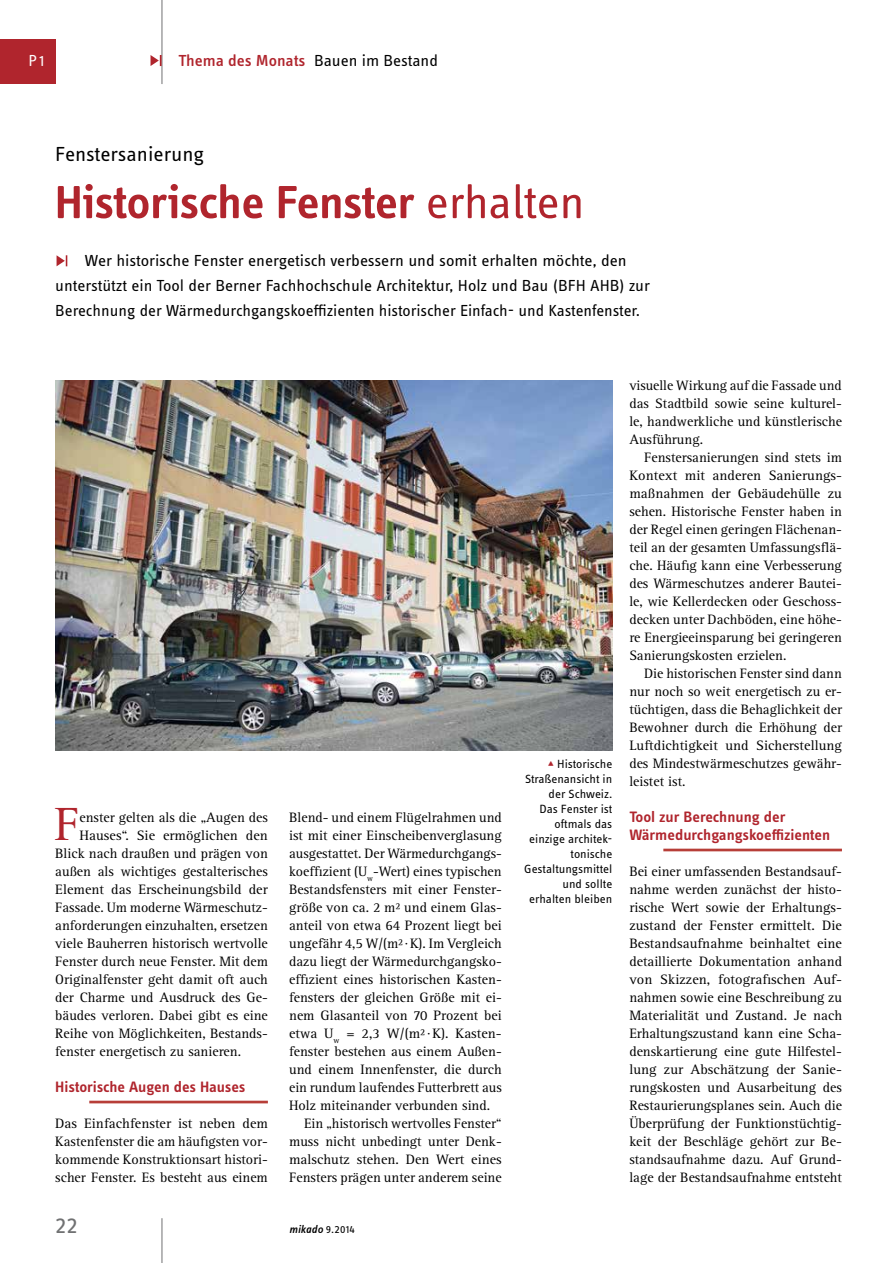
<style>
.page{position:relative;width:893px;height:1263px;background:#fff}
.page>*{position:absolute;margin:0;border:0;box-sizing:border-box;transform-origin:0 0}
.t1{font:48.15px "Rotis Serif Pro";color:#b0252d}
.t2{font:600 48px "Info OT Disp";letter-spacing:-.005em;color:#b0252d;scale:1.05 1}
.t3{font:24px "Info OT Text";color:#707172;scale:1.05 1}
.t4{font:21px "Info OT Text";color:#000;scale:1.05 1}
.t5{font:16.5px/24.8px "Info OT Text";color:#000;text-align:center;scale:1.06 1}
.t6{font:500 16.5px "Info OT Text";color:#b0252d;scale:1.05 1}
.t7{font:16.5px "Info OT Text";color:#fff;scale:1.05 1}
.t8{font:600 15.6px/18px "Info OT Text";color:#b0252d;scale:1.05 1}
.t9{font:14.1px/18px "Rotis Serif Pro";color:#000;text-align:justify}
.t10{font:12.3px/15px "Info OT Text";color:#000;text-align:right;scale:1.05 1}
.t11{font:italic 500 11.4px "Info OT Text";letter-spacing:.01em;color:#000;scale:1.05 1}
.s1{font-weight:400;color:#000}
.s2{font-weight:400}
.s3{font-weight:400;font-style:normal}
.s4{color:#b0252d}
</style>
<div class="page">
<hr style="left:162px;top:1218px;width:1px;height:45px;background:#707172">
<div style="left:0;top:39px;width:55px;height:45px;background:#b0252d"></div>
<hr style="left:162px;top:0;width:1px;height:84px;background:#707172">
<svg style="left:151px;top:55px;width:11px;height:11px"></svg>
<hr style="left:663px;top:849px;width:179px;height:2px;background:#b73e38">
<svg style="left:57px;top:255px;width:10px;height:11px"></svg>
<img style="left:55px;top:381px;width:557px;height:369px">
<hr style="left:89px;top:1101px;width:179px;height:2px;background:#b73e38">
<p class="t7" style="left:28px;top:50px;width:17px">P1</p>
<p class="t6" style="left:179px;top:50px;width:249px">Thema des Monats <span class="s1">Bauen im Bestand</span></p>
<h3 class="t4" style="left:55px;top:141px;width:144px">Fenstersanierung</h3>
<h2 class="t2" style="left:55px;top:173px;width:506px">Historische Fenster <span class="s2">erhalten</span></h2>
<p class="t5" style="left:55px;top:248px;width:563px">Wer historische Fenster energetisch verbessern und somit erhalten möchte, den unterstützt ein Tool der Berner Fachhochschule Architektur, Holz und Bau (BFH AHB) zur<br>Berechnung der Wärmedurchgangskoeffizienten historischer Einfach- und Kastenfenster.</p>
<h1 class="t1" style="left:55px;top:795px;width:26px">F</h1>
<p class="t9" style="left:79px;top:809px;width:190px">enster gelten als die „Augen des</p>
<p class="t9" style="left:79px;top:827px;width:190px">Hauses“. Sie ermöglichen den</p>
<p class="t9" style="left:55px;top:845px;width:214px">Blick nach draußen und prägen von</p>
<p class="t9" style="left:55px;top:863px;width:214px">außen als wichtiges gestalterisches</p>
<p class="t9" style="left:55px;top:881px;width:214px">Element das Erscheinungsbild der</p>
<p class="t9" style="left:55px;top:899px;width:214px">Fassade. Um moderne Wärmeschutz-</p>
<p class="t9" style="left:55px;top:917px;width:214px">anforderungen einzuhalten, ersetzen</p>
<p class="t9" style="left:55px;top:935px;width:214px">viele Bauherren historisch wertvolle</p>
<p class="t9" style="left:55px;top:953px;width:214px">Fenster durch neue Fenster. Mit dem</p>
<p class="t9" style="left:55px;top:971px;width:214px">Originalfenster geht damit oft auch</p>
<p class="t9" style="left:55px;top:989px;width:214px">der Charme und Ausdruck des Ge-</p>
<p class="t9" style="left:55px;top:1007px;width:214px">bäudes verloren. Dabei gibt es eine</p>
<p class="t9" style="left:55px;top:1025px;width:214px">Reihe von Möglichkeiten, Bestands-</p>
<p class="t9" style="left:55px;top:1043px;width:187px">fenster energetisch zu sanieren.</p>
<p class="t8" style="left:55px;top:1078px;width:183px">Historische Augen des Hauses</p>
<p class="t9" style="left:55px;top:1115px;width:214px">Das Einfachfenster ist neben dem Kastenfenster die am häufigsten vor&shy;kommende Konstruktionsart histori&shy;scher Fenster. Es besteht aus einem</p>
<p class="t9" style="left:289px;top:809px;width:214px">Blend- und einem Flügelrahmen und</p>
<p class="t9" style="left:289px;top:827px;width:214px">ist mit einer Einscheibenverglasung</p>
<p class="t9" style="left:289px;top:845px;width:214px">ausgestattet. Der Wärmedurchgangs-</p>
<p class="t9" style="left:289px;top:863px;width:214px">koeffizient (U<sub>w</sub>-Wert) eines typischen</p>
<p class="t9" style="left:289px;top:881px;width:214px">Bestandsfensters mit einer Fenster-</p>
<p class="t9" style="left:289px;top:899px;width:214px">größe von ca. 2 m² und einem Glas-</p>
<p class="t9" style="left:289px;top:917px;width:214px">anteil von etwa 64 Prozent liegt bei</p>
<p class="t9" style="left:289px;top:935px;width:214px">ungefähr 4,5 W/(m²·K). Im Vergleich</p>
<p class="t9" style="left:289px;top:953px;width:214px">dazu liegt der Wärmedurchgangsko-</p>
<p class="t9" style="left:289px;top:971px;width:214px">effizient eines historischen Kasten-</p>
<p class="t9" style="left:289px;top:989px;width:214px">fensters der gleichen Größe mit ei-</p>
<p class="t9" style="left:289px;top:1007px;width:214px">nem Glasanteil von 70 Prozent bei</p>
<p class="t9" style="left:289px;top:1025px;width:214px">etwa U<sub>w</sub> = 2,3 W/(m²·K). Kasten-</p>
<p class="t9" style="left:289px;top:1043px;width:214px">fenster bestehen aus einem Außen-</p>
<p class="t9" style="left:289px;top:1061px;width:214px">und einem Innenfenster, die durch</p>
<p class="t9" style="left:289px;top:1079px;width:214px">ein rundum laufendes Futterbrett aus</p>
<p class="t9" style="left:289px;top:1097px;width:202px">Holz miteinander verbunden sind.</p>
<p class="t9" style="left:304px;top:1115px;width:199px">Ein „historisch wertvolles Fenster“</p>
<p class="t9" style="left:289px;top:1133px;width:214px">muss nicht unbedingt unter Denk-</p>
<p class="t9" style="left:289px;top:1151px;width:214px">malschutz stehen. Den Wert eines</p>
<p class="t9" style="left:289px;top:1169px;width:214px">Fensters prägen unter anderem seine</p>
<h3 class="t3" style="left:55px;top:1210px;width:23px">22</h3>
<p class="t11" style="left:289px;top:1222px;width:64px">mikado <span class="s3">9.2014</span></p>
<p class="t10" style="left:524px;top:756px;width:85px"><span class="s4">▴</span> Historische<br>Straßenansicht in der Schweiz.<br>Das Fenster ist oftmals das einzige architek&shy;tonische<br>Gestaltungsmittel und sollte erhalten bleiben</p>
<p class="t9" style="left:629px;top:377px;width:214px">visuelle Wirkung auf die Fassade und das Stadtbild sowie seine kulturel&shy;le, handwerkliche und künstlerische Ausführung.</p>
<p class="t9" style="left:629px;top:449px;width:214px;text-indent:15px">Fenstersanierungen sind stets im Kontext mit anderen Sanierungs&shy;maßnahmen der Gebäudehülle zu sehen. Historische Fenster haben in der Regel einen geringen Flächenan&shy;teil an der gesamten Umfassungsflä&shy;che. Häufig kann eine Verbesserung des Wärmeschutzes anderer Bautei&shy;le, wie Kellerdecken oder Geschoss&shy;decken unter Dachböden, eine höhe&shy;re Energieeinsparung bei geringeren Sanierungskosten erzielen.</p>
<p class="t9" style="left:629px;top:665px;width:214px;text-indent:15px">Die historischen Fenster sind dann nur noch so weit energetisch zu er&shy;tüchtigen, dass die Behaglichkeit der Bewohner durch die Erhöhung der Luftdichtigkeit und Sicherstellung des Mindestwärmeschutzes gewähr&shy;leistet ist.</p>
<p class="t8" style="left:629px;top:808px;width:193px">Tool zur Berechnung der<br>Wärmedurchgangskoeffizienten</p>
<p class="t9" style="left:629px;top:863px;width:214px">Bei einer umfassenden Bestandsauf&shy;nahme werden zunächst der histo&shy;rische Wert sowie der Erhaltungs&shy;zustand der Fenster ermittelt. Die Bestandsaufnahme beinhaltet eine detaillierte Dokumentation anhand von Skizzen, fotografischen Auf&shy;nahmen sowie eine Beschreibung zu Materialität und Zustand. Je nach Erhaltungszustand kann eine Scha&shy;denskartierung eine gute Hilfestel&shy;lung zur Abschätzung der Sanie&shy;rungskosten und Ausarbeitung des Restaurierungsplanes sein. Auch die Überprüfung der Funktionstüchtig&shy;keit der Beschläge gehört zur Be&shy;standsaufnahme dazu. Auf Grund&shy;lage der Bestandsaufnahme entsteht</p>
</div>
